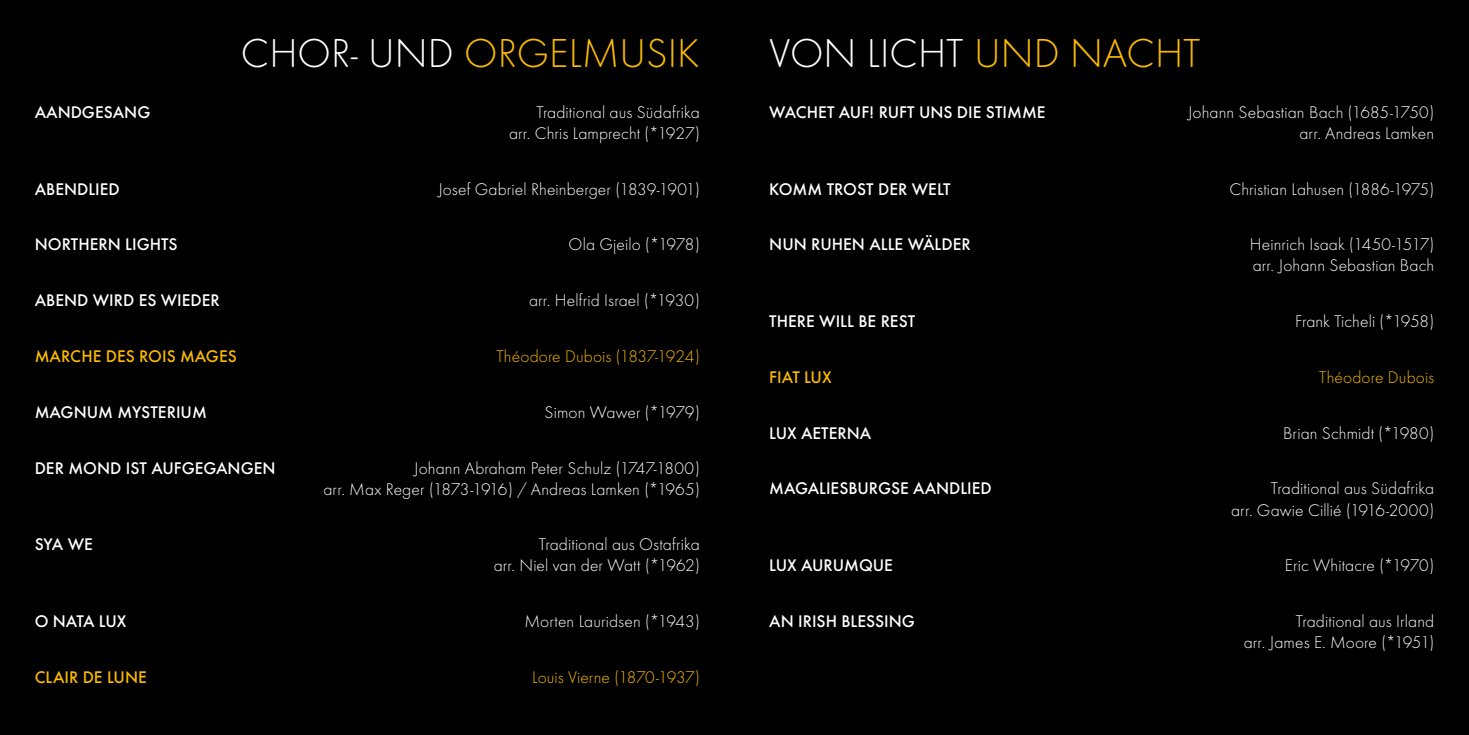
<style>
.page{position:relative;width:1469px;height:735px;background:#fff}
.page>*{position:absolute;margin:0;border:0;box-sizing:border-box;transform-origin:0 0}
.t1{font:42px "Futura T Light Ro 1";color:#fbba00}
.t2{font:42px "Futura T Light Ro 1";color:#fff}
.t3{font:300 17.5px/21px "Futura T";letter-spacing:.005em;color:#fff;text-align:right}
.t4{font:17.5px "Futura T Medium Ro 1";color:#fff}
.t5{font:300 17.5px "Futura T";letter-spacing:.005em;color:#fbba00}
.t6{font:17.5px "Futura T Medium Ro 1";color:#fbba00}
.s1{color:#fff}
.s2{color:#fbba00}
</style>
<div class="page">
<div style="left:0;top:0;width:734px;height:734px;background:#000"></div>
<div style="left:734px;top:0;width:734px;height:734px;background:#000"></div>
<h1 class="t1" style="left:241px;top:30px;width:460px"><span class="s1">CHOR- UND</span> ORGELMUSIK</h1>
<h1 class="t2" style="left:769px;top:30px;width:433px">VON LICHT <span class="s2">UND NACHT</span></h1>
<p class="t4" style="left:35px;top:102px;width:117px">AANDGESANG</p>
<p class="t3" style="left:509px;top:101px;width:192px">Traditional aus Südafrika<br>arr. Chris Lamprecht (*1927)</p>
<p class="t4" style="left:35px;top:178px;width:87px">ABENDLIED</p>
<p class="t3" style="left:438px;top:178px;width:263px">Josef Gabriel Rheinberger (1839-1901)</p>
<p class="t4" style="left:35px;top:234px;width:144px">NORTHERN LIGHTS</p>
<p class="t3" style="left:568px;top:234px;width:133px">Ola Gjeilo (*1978)</p>
<p class="t4" style="left:35px;top:290px;width:187px">ABEND WIRD ES WIEDER</p>
<p class="t3" style="left:529px;top:289px;width:172px">arr. Helfrid Israel (*1930)</p>
<p class="t6" style="left:35px;top:346px;width:203px">MARCHE DES ROIS MAGES</p>
<p class="t5" style="left:496px;top:345px;width:205px">Théodore Dubois (1837-1924)</p>
<p class="t4" style="left:35px;top:401px;width:174px">MAGNUM MYSTERIUM</p>
<p class="t3" style="left:544px;top:401px;width:157px">Simon Wawer (*1979)</p>
<p class="t4" style="left:35px;top:457px;width:242px">DER MOND IST AUFGEGANGEN</p>
<p class="t3" style="left:323px;top:457px;width:378px">Johann Abraham Peter Schulz (1747-1800)<br>arr. Max Reger (1873-1916) / Andreas Lamken (*1965)</p>
<p class="t4" style="left:35px;top:534px;width:60px">SYA WE</p>
<p class="t3" style="left:493px;top:533px;width:208px">Traditional aus Ostafrika<br>arr. Niel van der Watt (*1962)</p>
<p class="t4" style="left:35px;top:610px;width:93px">O NATA LUX</p>
<p class="t3" style="left:524px;top:610px;width:177px">Morten Lauridsen (*1943)</p>
<p class="t6" style="left:35px;top:666px;width:114px">CLAIR DE LUNE</p>
<p class="t5" style="left:532px;top:666px;width:169px">Louis Vierne (1870-1937)</p>
<p class="t4" style="left:769px;top:102px;width:278px">WACHET AUF! RUFT UNS DIE STIMME</p>
<p class="t3" style="left:1187px;top:101px;width:248px">Johann Sebastian Bach (1685-1750) arr. Andreas Lamken</p>
<p class="t4" style="left:769px;top:178px;width:183px">KOMM TROST DER WELT</p>
<p class="t3" style="left:1229px;top:178px;width:206px">Christian Lahusen (1886-1975)</p>
<p class="t4" style="left:769px;top:234px;width:203px">NUN RUHEN ALLE WÄLDER</p>
<p class="t3" style="left:1249px;top:234px;width:186px;text-align:left">Heinrich Isaak (1450-1517) arr. Johann Sebastian Bach</p>
<p class="t4" style="left:769px;top:311px;width:148px">THERE WILL BE REST</p>
<p class="t3" style="left:1294px;top:310px;width:141px">Frank Ticheli (*1958)</p>
<p class="t6" style="left:769px;top:366px;width:64px">FIAT LUX</p>
<p class="t5" style="left:1319px;top:366px;width:116px">Théodore Dubois</p>
<p class="t4" style="left:769px;top:422px;width:103px">LUX AETERNA</p>
<p class="t3" style="left:1283px;top:422px;width:153px">Brian Schmidt (*1980)</p>
<p class="t4" style="left:769px;top:478px;width:224px">MAGALIESBURGSE AANDLIED</p>
<p class="t3" style="left:1231px;top:478px;width:205px">Traditional aus Südafrika<br>arr. Gawie Cillié (1916-2000)</p>
<p class="t4" style="left:769px;top:555px;width:125px">LUX AURUMQUE</p>
<p class="t3" style="left:1284px;top:554px;width:151px">Eric Whitacre (*1970)</p>
<p class="t4" style="left:769px;top:610px;width:147px">AN IRISH BLESSING</p>
<p class="t3" style="left:1243px;top:610px;width:192px">Traditional aus Irland<br>arr. James E. Moore (*1951)</p>
</div>
